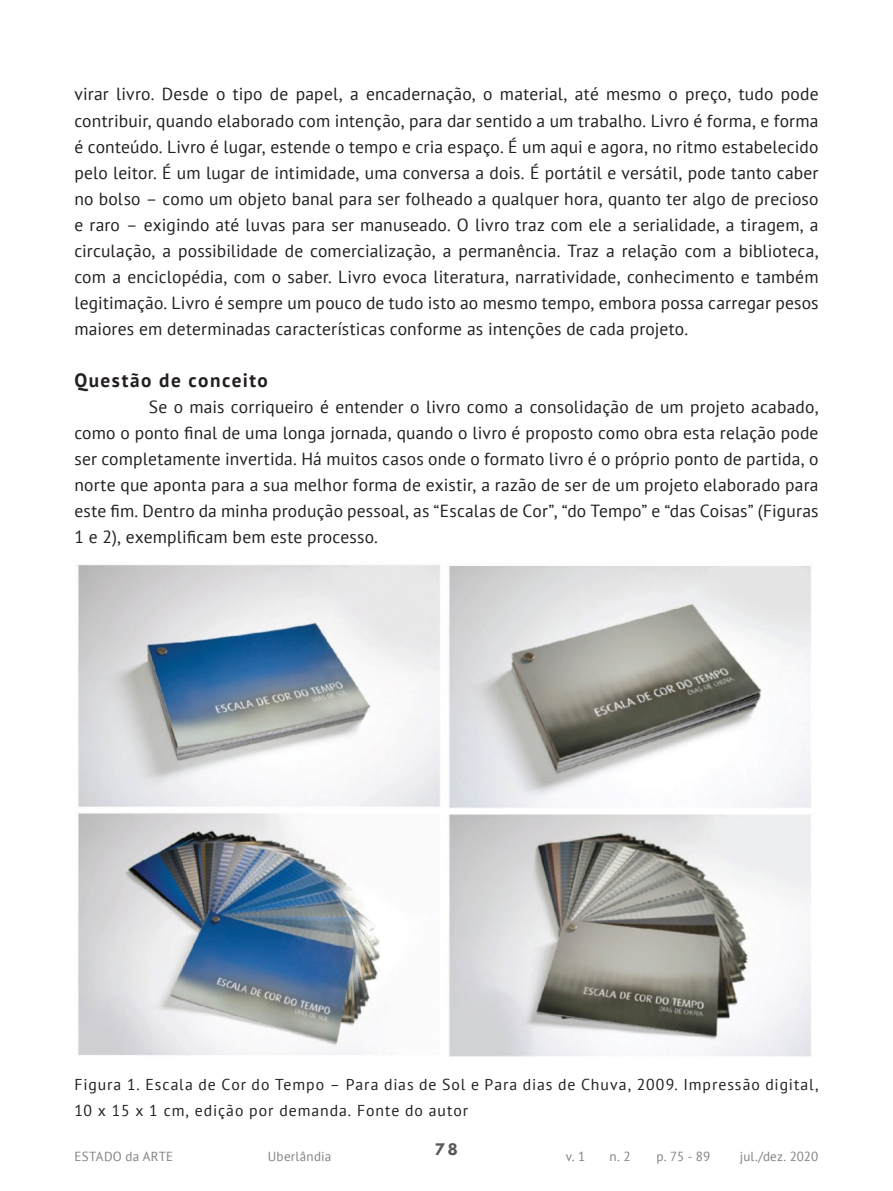
<style>
.page{position:relative;width:893px;height:1191px;background:#fff}
.page>*{position:absolute;margin:0;border:0;box-sizing:border-box;transform-origin:0 0}
.Artigo_-_Subtítulos{font:700 19.25px "PT Sans";letter-spacing:.075em;color:#231f20}
.Artigo_-_TEXTO{font:17.5px/26.1px "PT Sans";letter-spacing:.01em;color:#231f20;text-align:justify}
.t1{font:800 17.5px "Futura PT";color:#57585a}
.Artigo_-_Legenda_Fig{font:15.75px/26.1px "PT Sans";letter-spacing:.06em;color:#231f20}
.t2{font:13.12px "PT Sans";letter-spacing:.015em;color:#808285}
</style>
<div class="page">
<img style="left:78px;top:565px;width:734px;height:492px">
<p class="Artigo_-_TEXTO" style="left:74px;top:81px;width:746px">virar livro. Desde o tipo de papel, a encadernação, o material, até mesmo o preço, tudo pode contribuir, quando elaborado com intenção, para dar sentido a um trabalho. Livro é forma, e forma é conteúdo. Livro é lugar, estende o tempo e cria espaço. É um aqui e agora, no ritmo estabelecido pelo leitor. É um lugar de intimidade, uma conversa a dois. É portátil e versátil, pode tanto caber no bolso – como um objeto banal para ser folheado a qualquer hora, quanto ter algo de precioso e raro – exigindo até luvas para ser manuseado. O livro traz com ele a serialidade, a tiragem, a circulação, a possibilidade de comercialização, a permanência. Traz a relação com a biblioteca, com a enciclopédia, com o saber. Livro evoca literatura, narratividade, conhecimento e também legitimação. Livro é sempre um pouco de tudo isto ao mesmo tempo, embora possa carregar pesos maiores em determinadas características conforme as intenções de cada projeto.</p>
<p class="Artigo_-_Subtítulos" style="left:74px;top:367px;width:195px">Questão de conceito</p>
<p class="Artigo_-_TEXTO" style="left:74px;top:393px;width:746px;text-indent:74px">Se o mais corriqueiro é entender o livro como a consolidação de um projeto acabado, como o ponto final de uma longa jornada, quando o livro é proposto como obra esta relação pode ser completamente invertida. Há muitos casos onde o formato livro é o próprio ponto de partida, o norte que aponta para a sua melhor forma de existir, a razão de ser de um projeto elaborado para este fim. Dentro da minha produção pessoal, as “Escalas de Cor”, “do Tempo” e “das Coisas” (Figuras 1 e 2), exemplificam bem este processo.</p>
<p class="Artigo_-_Legenda_Fig" style="left:74px;top:1071px;width:746px">Figura 1. Escala de Cor do Tempo – Para dias de Sol e Para dias de Chuva, 2009. Impressão digital,<br>10 x 15 x 1 cm, edição por demanda. Fonte do autor</p>
<p class="t1" style="left:435px;top:1138px;width:25px">78</p>
<p class="t2" style="left:74px;top:1148px;width:100px">ESTADO da ARTE</p>
<p class="t2" style="left:268px;top:1148px;width:65px">Uberlândia</p>
<p class="t2" style="left:566px;top:1148px;width:21px">v. 1</p>
<p class="t2" style="left:610px;top:1148px;width:23px">n. 2</p>
<p class="t2" style="left:656px;top:1148px;width:55px">p. 75 - 89</p>
<p class="t2" style="left:740px;top:1148px;width:80px">jul./dez. 2020</p>
</div>
